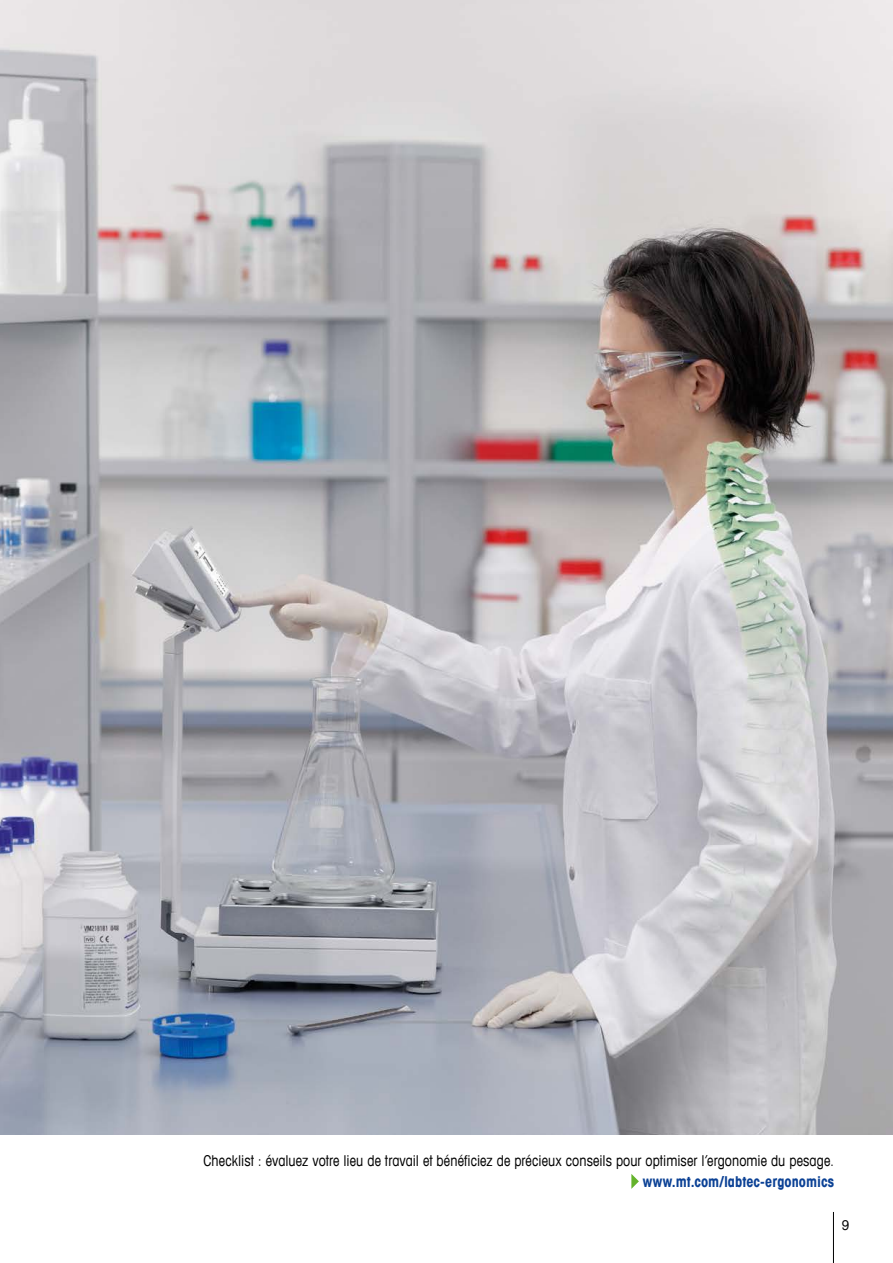
<style>
.page{position:relative;width:893px;height:1263px;background:#fff}
.page>*{position:absolute;margin:0;border:0;box-sizing:border-box;transform-origin:0 0}
.t1{font:condensed 15px "Avant Garde Com";letter-spacing:.005em;color:#000;scale:.95 1}
.t2{font:700 condensed 15px "Avant Garde Com";letter-spacing:.005em;color:#0b4195;scale:.95 1}
.t3{font:condensed 13.5px "Avant Garde Com";color:#000}
</style>
<div class="page">
<hr style="left:833px;top:1212px;width:1px;height:51px;background:#000">
<img style="left:0;top:0;width:893px;height:1134px">
<svg style="left:631px;top:1174px;width:8px;height:15px"></svg>
<p class="t1" style="left:204px;top:1151px;width:665px">Checklist : évaluez votre lieu de travail et bénéficiez de précieux conseils pour optimiser l’ergonomie du pesage.</p>
<p class="t2" style="left:643px;top:1172px;width:203px">www.mt.com/labtec-ergonomics</p>
<p class="t3" style="left:842px;top:1217px;width:9px">9</p>
</div>
